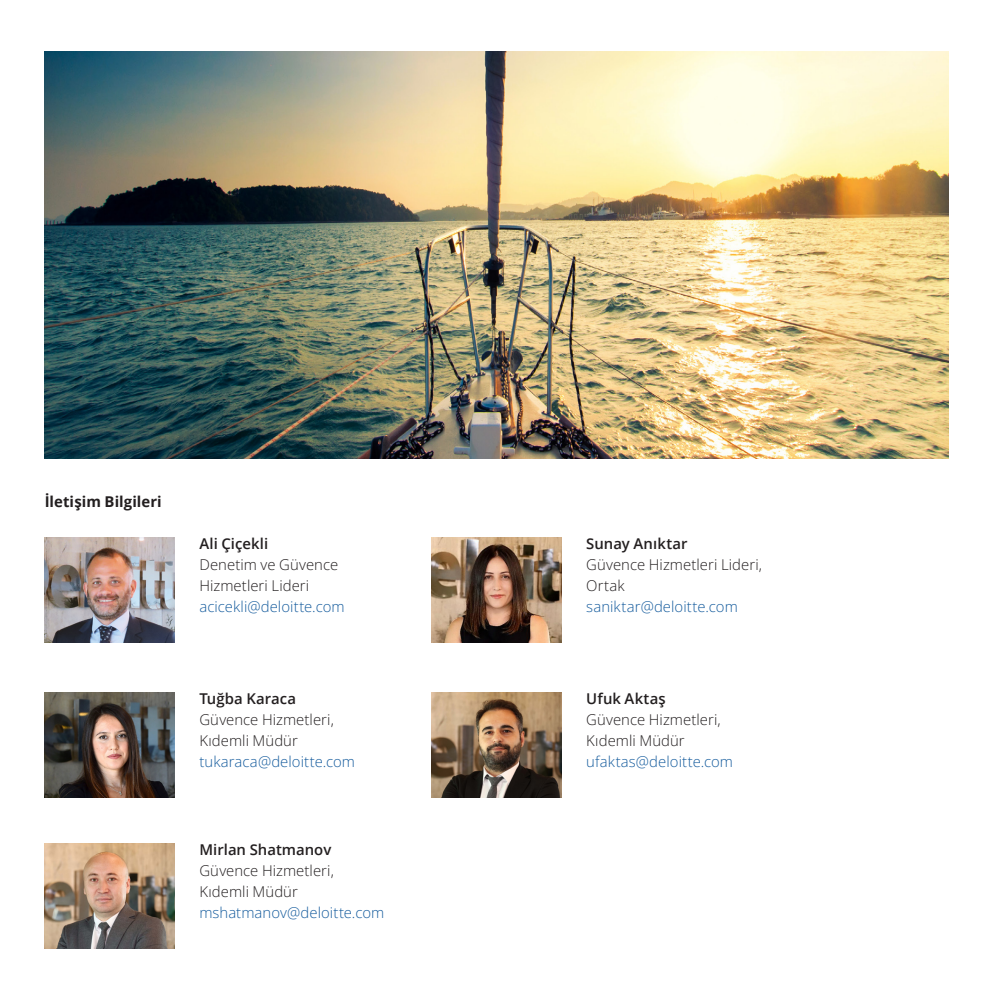
<style>
.page{position:relative;width:993px;height:993px;background:#fff}
.page>*{position:absolute;margin:0;border:0;box-sizing:border-box;transform-origin:0 0}
.Body_copy__8_5_12pt{font:14.88px/21px "Open Sans";letter-spacing:.005em;color:#231f20}
.Body_copy__8_5_12pt-2{font:14.88px "Open Sans";letter-spacing:.005em;color:#175d9e}
.Body_copy__8_5_12pt-3{font:600 14.88px "Open Sans";letter-spacing:.005em;color:#231f20}
.Subhead_B__8_5_12pt{font:700 14.88px "Open Sans";letter-spacing:.005em;color:#231f20}
</style>
<div class="page">
<img style="left:431px;top:537px;width:130px;height:105px">
<img style="left:45px;top:52px;width:902px;height:406px">
<img style="left:45px;top:537px;width:129px;height:105px">
<img style="left:45px;top:692px;width:129px;height:105px">
<img style="left:431px;top:692px;width:130px;height:105px">
<img style="left:45px;top:843px;width:129px;height:105px">
<p class="Subhead_B__8_5_12pt" style="left:45px;top:491px;width:118px">İletişim Bilgileri</p>
<p class="Body_copy__8_5_12pt-3" style="left:199px;top:533px;width:70px">Ali Çiçekli</p>
<p class="Body_copy__8_5_12pt" style="left:199px;top:554px;width:140px">Denetim ve Güvence<br>Hizmetleri Lideri</p>
<p class="Body_copy__8_5_12pt-2" style="left:199px;top:596px;width:147px">acicekli@deloitte.com</p>
<p class="Body_copy__8_5_12pt-3" style="left:199px;top:688px;width:98px">Tuğba Karaca</p>
<p class="Body_copy__8_5_12pt" style="left:199px;top:708px;width:136px">Güvence Hizmetleri,</p>
<p class="Body_copy__8_5_12pt" style="left:199px;top:729px;width:100px">Kıdemli Müdür</p>
<p class="Body_copy__8_5_12pt-2" style="left:199px;top:751px;width:157px">tukaraca@deloitte.com</p>
<p class="Body_copy__8_5_12pt-3" style="left:199px;top:838px;width:133px">Mirlan Shatmanov</p>
<p class="Body_copy__8_5_12pt" style="left:199px;top:859px;width:136px">Güvence Hizmetleri,</p>
<p class="Body_copy__8_5_12pt" style="left:199px;top:880px;width:100px">Kıdemli Müdür</p>
<p class="Body_copy__8_5_12pt-2" style="left:199px;top:901px;width:186px">mshatmanov@deloitte.com</p>
<p class="Body_copy__8_5_12pt-3" style="left:586px;top:533px;width:103px">Sunay Anıktar</p>
<p class="Body_copy__8_5_12pt" style="left:586px;top:554px;width:177px">Güvence Hizmetleri Lideri,<br>Ortak</p>
<p class="Body_copy__8_5_12pt-2" style="left:586px;top:596px;width:153px">saniktar@deloitte.com</p>
<p class="Body_copy__8_5_12pt-3" style="left:586px;top:688px;width:81px">Ufuk Aktaş</p>
<p class="Body_copy__8_5_12pt" style="left:586px;top:708px;width:136px">Güvence Hizmetleri,</p>
<p class="Body_copy__8_5_12pt" style="left:586px;top:729px;width:100px">Kıdemli Müdür</p>
<p class="Body_copy__8_5_12pt-2" style="left:586px;top:751px;width:148px">ufaktas@deloitte.com</p>
</div>
